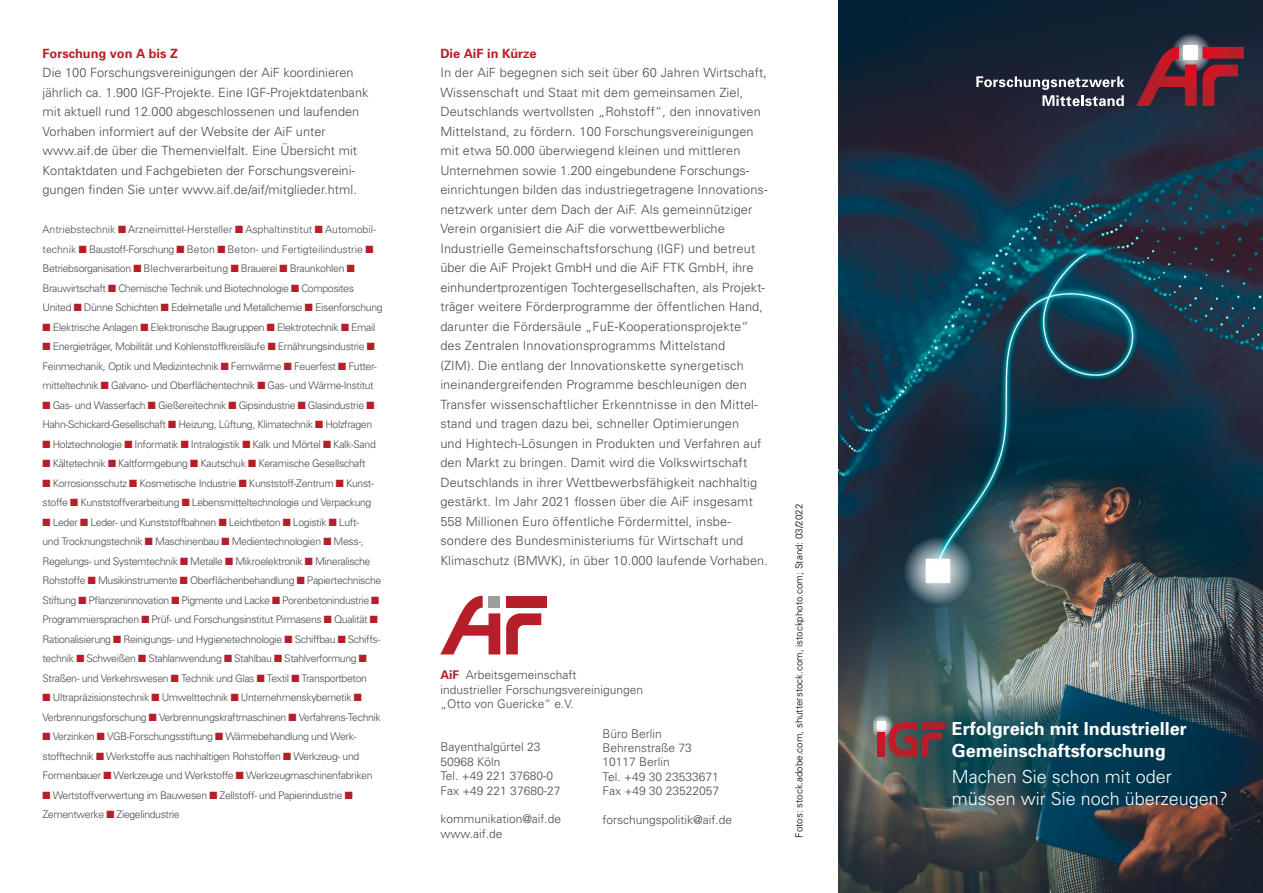
<style>
.page{position:relative;width:1263px;height:893px;background:#fff}
.page>*{position:absolute;margin:0;border:0;box-sizing:border-box;transform-origin:0 0}
.Einf__Abs{font:700 18px/21.6px "Univers";color:#fff}
.Einf__Abs-2{font:300 18px/21.6px "Univers";color:#fff}
.Einf__Abs-3{font:300 12.75px/19.5px "Univers";letter-spacing:.01em;color:#4a4a49}
.Einf__Abs-4{font:700 12.75px "Univers";color:#b61f29}
.Einf__Abs-5{font:300 12px/14.4px "Univers";color:#4a4a49}
.Einf__Abs-6{font:300 10.5px/19.5px "Univers";letter-spacing:-.035em;color:#4a4a49}
.Einf__Abs-7{font:300 9.75px "Univers";color:#000}
.s1{color:#b61f29}
.s2{font-weight:700;color:#b61f29}
</style>
<div class="page">
<img style="left:838px;top:0;width:425px;height:893px">
<svg style="left:873px;top:714px;width:72px;height:43px;background:#754f52"></svg>
<svg style="left:878px;top:733px;width:7px;height:24px"></svg>
<div style="left:506px;top:596px;width:41px;height:11px;background:#b61f29"></div>
<svg style="left:440px;top:596px;width:60px;height:58px"></svg>
<div style="left:488px;top:596px;width:12px;height:11px;background:#9d9d9c"></div>
<svg style="left:506px;top:613px;width:35px;height:41px"></svg>
<svg style="left:1171px;top:33px;width:40px;height:40px"></svg>
<div style="left:1184px;top:46px;width:14px;height:14px;background:#fff"></div>
<svg style="left:976px;top:76px;width:148px;height:30px;background:#525563"></svg>
<svg style="left:1136px;top:47px;width:108px;height:59px;background:#702d3c"></svg>
<p class="Einf__Abs-4" style="left:43px;top:46px;width:137px">Forschung von A bis Z</p>
<p class="Einf__Abs-3" style="left:43px;top:63px;width:327px">Die 100 Forschungsvereinigungen der AiF koordinieren jährlich ca. 1.900 IGF-Projekte. Eine IGF-Projektdatenbank mit aktuell rund 12.000 abgeschlossenen und laufenden Vorhaben informiert auf der Website der AiF unter www.aif.de über die Themenvielfalt. Eine Übersicht mit Kontaktdaten und Fachgebieten der Forschungsvereini&shy;gungen finden Sie unter www.aif.de/aif/mitglieder.html.</p>
<p class="Einf__Abs-6" style="left:43px;top:220px;width:342px">Antriebstechnik <span class="s1">■</span> Arzneimittel-Hersteller <span class="s1">■</span> Asphaltinstitut <span class="s1">■</span> Automobil-- technik <span class="s1">■</span> Baustoff-Forschung <span class="s1">■</span> Beton <span class="s1">■</span> Beton- und Fertigteilindustrie <span class="s1">■ </span>Betriebsorganisation <span class="s1">■</span> Blechverarbeitung <span class="s1">■</span> Brauerei <span class="s1">■</span> Braunkohlen <span class="s1">■ </span>Brauwirtschaft <span class="s1">■</span> Chemische Technik und Biotechnologie <span class="s1">■</span> Composites United <span class="s1">■</span> Dünne Schichten <span class="s1">■</span> Edelmetalle und Metallchemie <span class="s1">■</span> Eisenforschung</p>
<p class="Einf__Abs-6" style="left:43px;top:317px;width:334px"><span class="s1">■</span> Elektrische Anlagen <span class="s1">■</span> Elektronische Baugruppen <span class="s1">■</span> Elektrotechnik <span class="s1">■</span> Email</p>
<p class="Einf__Abs-6" style="left:43px;top:337px;width:336px"><span class="s1">■</span> Energieträger, Mobilität und Kohlenstoffkreisläufe <span class="s1">■</span> Ernährungsindustrie <span class="s1">■<br></span>Feinmechanik, Optik und Medizintechnik <span class="s1">■</span> Fernwärme <span class="s1">■</span> Feuerfest <span class="s1">■</span> Futter&shy;mitteltechnik <span class="s1">■</span> Galvano- und Oberflächentechnik <span class="s1">■</span> Gas- und Wärme-Institut</p>
<p class="Einf__Abs-6" style="left:43px;top:395px;width:333px"><span class="s1">■</span> Gas- und Wasserfach <span class="s1">■</span> Gießereitechnik <span class="s1">■</span> Gipsindustrie <span class="s1">■</span> Glasindustrie <span class="s1">■<br></span>Hahn-Schickard-Gesellschaft <span class="s1">■</span> Heizung, Lüftung, Klimatechnik <span class="s1">■</span> Holzfragen</p>
<p class="Einf__Abs-6" style="left:43px;top:434px;width:335px"><span class="s1">■</span> Holztechnologie <span class="s1">■</span> Informatik <span class="s1">■</span> Intralogistik <span class="s1">■</span> Kalk und Mörtel <span class="s1">■</span> Kalk-Sand</p>
<p class="Einf__Abs-6" style="left:43px;top:454px;width:325px"><span class="s1">■</span> Kältetechnik <span class="s1">■</span> Kaltformgebung <span class="s1">■</span> Kautschuk <span class="s1">■</span> Keramische Gesellschaft</p>
<p class="Einf__Abs-6" style="left:43px;top:473px;width:333px"><span class="s1">■</span> Korrosionsschutz <span class="s1">■</span> Kosmetische Industrie <span class="s1">■</span> Kunststoff-Zentrum <span class="s1">■</span> Kunst&shy;stoffe <span class="s1">■</span> Kunststoffverarbeitung <span class="s1">■</span> Lebensmitteltechnologie und Verpackung</p>
<p class="Einf__Abs-6" style="left:43px;top:512px;width:340px"><span class="s1">■</span> Leder <span class="s1">■</span> Leder- und Kunststoffbahnen <span class="s1">■</span> Leichtbeton <span class="s1">■</span> Logistik <span class="s1">■</span> Luft-<br>und Trocknungstechnik <span class="s1">■</span> Maschinenbau <span class="s1">■</span> Medientechnologien <span class="s1">■</span> Mess-, Regelungs- und Systemtechnik <span class="s1">■</span> Metalle <span class="s1">■</span> Mikroelektronik <span class="s1">■</span> Mineralische Rohstoffe <span class="s1">■</span> Musikinstrumente <span class="s1">■</span> Oberflächenbehandlung <span class="s1">■</span> Papiertechnische Stiftung <span class="s1">■</span> Pflanzeninnovation <span class="s1">■</span> Pigmente und Lacke <span class="s1">■</span> Porenbetonindustrie <span class="s1">■ </span>Programmiersprachen <span class="s1">■</span> Prüf- und Forschungsinstitut Pirmasens <span class="s1">■</span> Qualität <span class="s1">■ </span>Rationalisierung <span class="s1">■</span> Reinigungs- und Hygienetechnologie <span class="s1">■</span> Schiffbau <span class="s1">■</span> Schiffs&shy;technik <span class="s1">■</span> Schweißen <span class="s1">■</span> Stahlanwendung <span class="s1">■</span> Stahlbau <span class="s1">■</span> Stahlverformung <span class="s1">■ </span>Straßen- und Verkehrswesen <span class="s1">■</span> Technik und Glas <span class="s1">■</span> Textil <span class="s1">■</span> Transportbeton</p>
<p class="Einf__Abs-6" style="left:43px;top:688px;width:340px"><span class="s1">■</span> Ultrapräzisionstechnik <span class="s1">■</span> Umwelttechnik <span class="s1">■</span> Unternehmenskybernetik <span class="s1">■<br></span>Verbrennungsforschung <span class="s1">■</span> Verbrennungskraftmaschinen <span class="s1">■</span> Verfahrens-Technik</p>
<p class="Einf__Abs-6" style="left:43px;top:727px;width:331px"><span class="s1">■</span> Verzinken <span class="s1">■</span> VGB-Forschungsstiftung <span class="s1">■</span> Wärmebehandlung und Werk&shy;stofftechnik <span class="s1">■</span> Werkstoffe aus nachhaltigen Rohstoffen <span class="s1">■</span> Werkzeug- und<br>Formenbauer <span class="s1">■</span> Werkzeuge und Werkstoffe <span class="s1">■</span> Werkzeugmaschinenfabriken</p>
<p class="Einf__Abs-6" style="left:43px;top:785px;width:312px"><span class="s1">■</span> Wertstoffverwertung im Bauwesen <span class="s1">■</span> Zellstoff- und Papierindustrie <span class="s1">■<br></span>Zementwerke <span class="s1">■</span> Ziegelindustrie</p>
<p class="Einf__Abs-4" style="left:440px;top:46px;width:98px">Die AiF in Kürze</p>
<p class="Einf__Abs-3" style="left:440px;top:63px;width:329px">In der AiF begegnen sich seit über 60 Jahren Wirtschaft, Wissenschaft und Staat mit dem gemeinsamen Ziel, Deutschlands wertvollsten „Rohstoff“, den innovativen Mittelstand, zu fördern. 100 Forschungsvereinigungen mit etwa 50.000 überwiegend kleinen und mittleren Unternehmen sowie 1.200 eingebundene Forschungs&shy;einrichtungen bilden das industriegetragene Innovations&shy;netzwerk unter dem Dach der AiF. Als gemeinnütziger Verein organisiert die AiF die vorwettbewerbliche Industrielle Gemeinschaftsforschung (IGF) und betreut über die AiF Projekt GmbH und die AiF FTK GmbH, ihre einhundertprozentigen Tochtergesellschaften, als Projekt&shy;träger weitere Förderprogramme der öffentlichen Hand, darunter die Fördersäule „FuE-Kooperationsprojekte“ des Zentralen Innovationsprogramms Mittelstand<br>(ZIM). Die entlang der Innovationskette synergetisch ineinandergreifenden Programme beschleunigen den Transfer wissenschaftlicher Erkenntnisse in den Mittel&shy;stand und tragen dazu bei, schneller Optimierungen<br>und Hightech-Lösungen in Produkten und Verfahren auf den Markt zu bringen. Damit wird die Volkswirtschaft Deutschlands in ihrer Wettbewerbsfähigkeit nachhaltig gestärkt. Im Jahr 2021 flossen über die AiF insgesamt 558 Millionen Euro öffentliche Fördermittel, insbe&shy;sondere des Bundesministeriums für Wirtschaft und Klimaschutz (BMWK), in über 10.000 laufende Vorhaben.</p>
<p class="Einf__Abs-5" style="left:440px;top:668px;width:204px"><span class="s2">AiF</span> Arbeitsgemeinschaft<br>industrieller Forschungsvereinigungen „Otto von Guericke“ e.V.</p>
<p class="Einf__Abs-5" style="left:440px;top:740px;width:121px">Bayenthalgürtel 23<br>50968 Köln<br>Tel. +49 221 37680-0<br>Fax +49 221 37680-27</p>
<p class="Einf__Abs-5" style="left:440px;top:812px;width:122px">kommunikation@aif.de www.aif.de</p>
<p class="Einf__Abs-5" style="left:603px;top:726px;width:118px">Büro Berlin<br>Behrenstraße 73<br>10117 Berlin<br>Tel. +49 30 23533671<br>Fax +49 30 23522057</p>
<p class="Einf__Abs-5" style="left:603px;top:812px;width:131px">forschungspolitik@aif.de</p>
<p class="Einf__Abs-7" style="left:793px;top:838px;width:335px;rotate:-90deg">Fotos: stock.adobe.com, shutterstock.com, istockphoto.com; Stand: 03/2022</p>
<p class="Einf__Abs" style="left:952px;top:718px;width:237px">Erfolgreich mit Industrieller<br>Gemeinschaftsforschung</p>
<p class="Einf__Abs-2" style="left:952px;top:766px;width:278px">Machen Sie schon mit oder müssen wir Sie noch überzeugen?</p>
</div>
